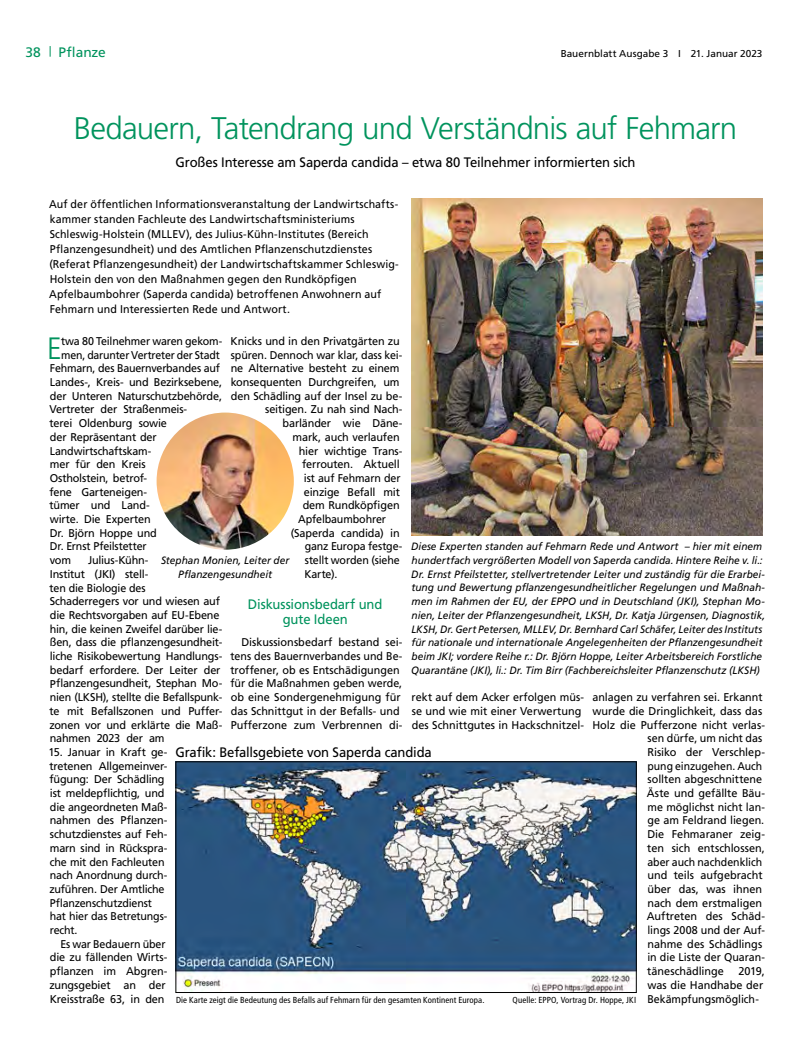
<style>
.page{position:relative;width:798px;height:1063px;background:#fff}
.page>*{position:absolute;margin:0;border:0;box-sizing:border-box;transform-origin:0 0}
.t1{font:300 31.25px "Frutiger LT Std";letter-spacing:-.025em;color:#00935d}
.t2{font:300 30.88px "Frutiger LT Std";color:#00935d;scale:.95 1}
.t3{font:13.75px "Frutiger LT Std";letter-spacing:-.01em;color:#000;scale:.95 1}
.t4{font:13.75px/15px "Frutiger LT Std";letter-spacing:-.005em;color:#00935d;text-align:center;scale:.95 1}
.t5{font:13.75px "Frutiger LT Std";letter-spacing:-.005em;color:#00935d}
.t6{font:11.25px/13.8px "Frutiger LT Std";letter-spacing:-.01em;color:#000}
.t7{font:11.25px/15px "Frutiger LT Std";letter-spacing:.01em;color:#000;scale:.95 1}
.t8{font:11.25px/13.8px "Frutiger LT Std";letter-spacing:-.01em;color:#000;scale:.95 1}
.t9{font:11.25px/13.8px "Frutiger LT Std";letter-spacing:-.01em;color:#000;scale:.96 1}
.t10{font:11.25px "Frutiger LT Std";letter-spacing:-.01em;color:#000;scale:.94 1}
.t11{font:11.25px "Frutiger LT Std";letter-spacing:-.01em;color:#000;scale:.93 1}
.t12{font:italic 10.62px/13.8px "Frutiger LT Std";color:#000;scale:.95 1}
.t13{font:10px "Frutiger LT Std";color:#000}
.t14{font:condensed 8.75px "Frutiger LT Std";letter-spacing:.015em;color:#000}
</style>
<div class="page">
<img style="left:177px;top:763px;width:457px;height:228px">
<div style="left:175px;top:761px;width:461px;height:232px;border:1px solid #000"></div>
<img style="left:411px;top:198px;width:351px;height:338px">
<img style="left:156px;top:413px;width:138px;height:137px;border-radius:69px">
<p class="t5" style="left:25px;top:44px;width:17px">38</p>
<p class="t5" style="left:58px;top:44px;width:49px">Pflanze</p>
<p class="t13" style="left:560px;top:47px;width:203px">Bauernblatt Ausgabe 3 I 21. Januar 2023</p>
<h1 class="t1" style="left:74px;top:111px;width:664px">Bedauern, Tatendrang und Verständnis auf Fehmarn</h1>
<p class="t3" style="left:175px;top:154px;width:485px">Großes Interesse am Saperda candida – etwa 80 Teilnehmer informierten sich</p>
<p class="t7" style="left:49px;top:197px;width:369px">Auf der öffentlichen Informationsveranstaltung der Landwirtschafts&shy;kammer standen Fachleute des Landwirtschaftsministeriums Schleswig-Holstein (MLLEV), des Julius-Kühn-Institutes (Bereich Pflanzengesundheit) und des Amtlichen Pflanzenschutzdienstes (Referat Pflanzengesundheit) der Landwirtschaftskammer Schleswig-Holstein den von den Maßnahmen gegen den Rundköpfigen Apfelbaumbohrer (Saperda candida) betroffenen Anwohnern auf Fehmarn und Interessierten Rede und Antwort.</p>
<h2 class="t2" style="left:47px;top:331px;width:17px">E</h2>
<p class="t8" style="left:61px;top:334px;width:171px">twa 80 Teilnehmer waren gekom-</p>
<p class="t6" style="left:230px;top:334px;width:170px">Knicks und in den Privatgärten zu</p>
<p class="t8" style="left:231px;top:348px;width:182px">spüren. Dennoch war klar, dass kei-</p>
<p class="t6" style="left:231px;top:362px;width:170px">ne Alternative besteht zu einem</p>
<p class="t6" style="left:231px;top:375px;width:170px">konsequenten Durchgreifen, um</p>
<p class="t6" style="left:231px;top:389px;width:173px">den Schädling auf der Insel zu be-</p>
<p class="t6" style="left:265px;top:403px;width:139px">seitigen. Zu nah sind Nach-</p>
<p class="t6" style="left:282px;top:416px;width:121px">barländer wie Däne-</p>
<p class="t6" style="left:292px;top:430px;width:109px">mark, auch verlaufen</p>
<p class="t6" style="left:299px;top:444px;width:105px">hier wichtige Trans-</p>
<p class="t6" style="left:302px;top:458px;width:99px">ferrouten. Aktuell</p>
<p class="t8" style="left:304px;top:471px;width:103px">ist auf Fehmarn der</p>
<p class="t6" style="left:304px;top:485px;width:98px">einzige Befall mit</p>
<p class="t6" style="left:302px;top:499px;width:98px">dem Rundköpfigen</p>
<p class="t8" style="left:298px;top:512px;width:94px">Apfelbaumbohrer</p>
<p class="t6" style="left:291px;top:526px;width:110px">(Saperda candida) in</p>
<p class="t8" style="left:304px;top:540px;width:104px">ganz Europa festge-</p>
<p class="t8" style="left:305px;top:553px;width:101px">stellt worden (siehe</p>
<p class="t8" style="left:304px;top:567px;width:36px">Karte).</p>
<p class="t4" style="left:248px;top:597px;width:143px">Diskussionsbedarf und gute Ideen</p>
<p class="t6" style="left:230px;top:636px;width:173px;text-indent:11px">Diskussionsbedarf bestand sei&shy;tens des Bauernverbandes und Be&shy;troffener, ob es Entschädigungen für die Maßnahmen geben werde, ob eine Sondergenehmigung für das Schnittgut in der Befalls- und<br>Pufferzone zum Verbrennen di-</p>
<p class="t10" style="left:61px;top:348px;width:170px">men, darunter Vertreter der Stadt</p>
<p class="t8" style="left:50px;top:362px;width:180px">Fehmarn, des Bauernverbandes auf</p>
<p class="t6" style="left:50px;top:375px;width:174px">Landes-, Kreis- und Bezirksebene,</p>
<p class="t6" style="left:50px;top:389px;width:173px">der Unteren Naturschutzbehörde,</p>
<p class="t6" style="left:49px;top:403px;width:139px">Vertreter der Straßenmeis-</p>
<p class="t6" style="left:50px;top:416px;width:119px">terei Oldenburg sowie</p>
<p class="t6" style="left:50px;top:430px;width:108px">der Repräsentant der</p>
<p class="t8" style="left:50px;top:444px;width:108px">Landwirtschaftskam-</p>
<p class="t6" style="left:50px;top:458px;width:97px">mer für den Kreis</p>
<p class="t6" style="left:50px;top:471px;width:99px">Ostholstein, betrof-</p>
<p class="t6" style="left:49px;top:485px;width:99px">fene Garteneigen-</p>
<p class="t6" style="left:50px;top:499px;width:102px">tümer und Land-</p>
<p class="t6" style="left:50px;top:512px;width:102px">wirte. Die Experten</p>
<p class="t6" style="left:50px;top:526px;width:109px">Dr. Björn Hoppe und</p>
<p class="t8" style="left:50px;top:540px;width:103px">Dr. Ernst Pfeilstetter</p>
<p class="t6" style="left:50px;top:553px;width:23px">vom</p>
<p class="t12" style="left:411px;top:540px;width:374px">Diese Experten standen auf Fehmarn Rede und Antwort – hier mit einem hundertfach vergrößerten Modell von Saperda candida. Hintere Reihe v. li.:<br>Dr. Ernst Pfeilstetter, stellvertretender Leiter und zuständig für die Erarbei&shy;tung und Bewertung pflanzengesundheitlicher Regelungen und Maßnah&shy;men im Rahmen der EU, der EPPO und in Deutschland (JKI), Stephan Mo&shy;nien, Leiter der Pflanzengesundheit, LKSH, Dr. Katja Jürgensen, Diagnostik, LKSH, Dr. Gert Petersen, MLLEV, Dr. Bernhard Carl Schäfer, Leiter des Instituts für nationale und internationale Angelegenheiten der Pflanzengesundheit beim JKI; vordere Reihe r.: Dr. Björn Hoppe, Leiter Arbeitsbereich Forstliche Quarantäne (JKI), li.: Dr. Tim Birr (Fachbereichsleiter Pflanzenschutz (LKSH)</p>
<p class="t6" style="left:49px;top:553px;width:174px;text-indent:39px">Julius-Kühn-<br>Institut (JKI) stell-<br>ten die Biologie des<br>Schaderregers vor und wiesen auf die Rechtsvorgaben auf EU-Ebene hin, die keinen Zweifel darüber lie&shy;ßen, dass die pflanzengesundheit&shy;liche Risikobewertung Handlungs&shy;bedarf erfordere. Der Leiter der<br>Pflanzengesundheit, Stephan Mo&shy;nien (LKSH), stellte die Befallspunk&shy;te mit Befallszonen und Puffer&shy;zonen vor und erklärte die Maß&shy;nahmen 2023 der am</p>
<p class="t6" style="left:48px;top:745px;width:120px">15. Januar in Kraft ge&shy;tretenen Allgemeinver&shy;fügung: Der Schädling ist meldepflichtig, und die angeordneten Maß&shy;nahmen des Pflanzen&shy;schutzdienstes auf Feh&shy;marn sind in Rückspra&shy;che mit den Fachleuten nach Anordnung durch&shy;zuführen. Der Amtliche<br>Pflanzenschutzdienst hat hier das Betretungs&shy;recht.</p>
<p class="t8" style="left:49px;top:937px;width:126px;text-indent:11px">Es war Bedauern über die zu fällenden Wirts&shy;pflanzen im Abgren&shy;zungsgebiet an der<br>Kreisstraße 63, in den</p>
<p class="t12" style="left:161px;top:554px;width:136px;text-align:center">Stephan Monien, Leiter der<br>Pflanzengesundheit</p>
<p class="t9" style="left:411px;top:690px;width:181px">rekt auf dem Acker erfolgen müs&shy;se und wie mit einer Verwertung des Schnittgutes in Hackschnitzel-</p>
<p class="t9" style="left:592px;top:690px;width:179px">anlagen zu verfahren sei. Erkannt</p>
<p class="t6" style="left:592px;top:704px;width:171px">wurde die Dringlichkeit, dass das</p>
<p class="t6" style="left:592px;top:718px;width:174px">Holz die Pufferzone nicht verlas-</p>
<p class="t8" style="left:647px;top:732px;width:122px">sen dürfe, um nicht das</p>
<p class="t6" style="left:647px;top:745px;width:119px">Risiko der Verschlep-</p>
<p class="t11" style="left:647px;top:759px;width:125px">pung einzugehen. Auch</p>
<p class="t9" style="left:647px;top:773px;width:121px">sollten abgeschnittene</p>
<p class="t6" style="left:646px;top:786px;width:120px">Äste und gefällte Bäu-</p>
<p class="t8" style="left:647px;top:800px;width:125px">me möglichst nicht lan-</p>
<p class="t9" style="left:647px;top:814px;width:123px">ge am Feldrand liegen.</p>
<p class="t6" style="left:647px;top:827px;width:119px">Die Fehmaraner zeig-</p>
<p class="t6" style="left:647px;top:841px;width:119px">ten sich entschlossen,</p>
<p class="t10" style="left:647px;top:855px;width:124px">aber auch nachdenklich</p>
<p class="t6" style="left:647px;top:869px;width:117px">und teils aufgebracht</p>
<p class="t6" style="left:647px;top:882px;width:116px">über das, was ihnen</p>
<p class="t6" style="left:647px;top:896px;width:116px">nach dem erstmaligen</p>
<p class="t6" style="left:646px;top:910px;width:120px">Auftreten des Schäd-</p>
<p class="t8" style="left:647px;top:923px;width:125px">lings 2008 und der Auf-</p>
<p class="t6" style="left:647px;top:937px;width:116px">nahme des Schädlings</p>
<p class="t8" style="left:647px;top:951px;width:125px">in die Liste der Quaran-</p>
<p class="t6" style="left:647px;top:964px;width:78px">täneschädlinge</p>
<p class="t3" style="left:175px;top:744px;width:271px">Grafik: Befallsgebiete von Saperda candida</p>
<p class="t6" style="left:647px;top:964px;width:119px;text-indent:91px">2019, was die Handhabe der<br>Bekämpfungsmöglich-</p>
<p class="t14" style="left:176px;top:995px;width:310px">Die Karte zeigt die Bedeutung des Befalls auf Fehmarn für den gesamten Kontinent Europa.</p>
<p class="t14" style="left:512px;top:995px;width:125px">Quelle: EPPO, Vortrag Dr. Hoppe, JKI</p>
</div>
